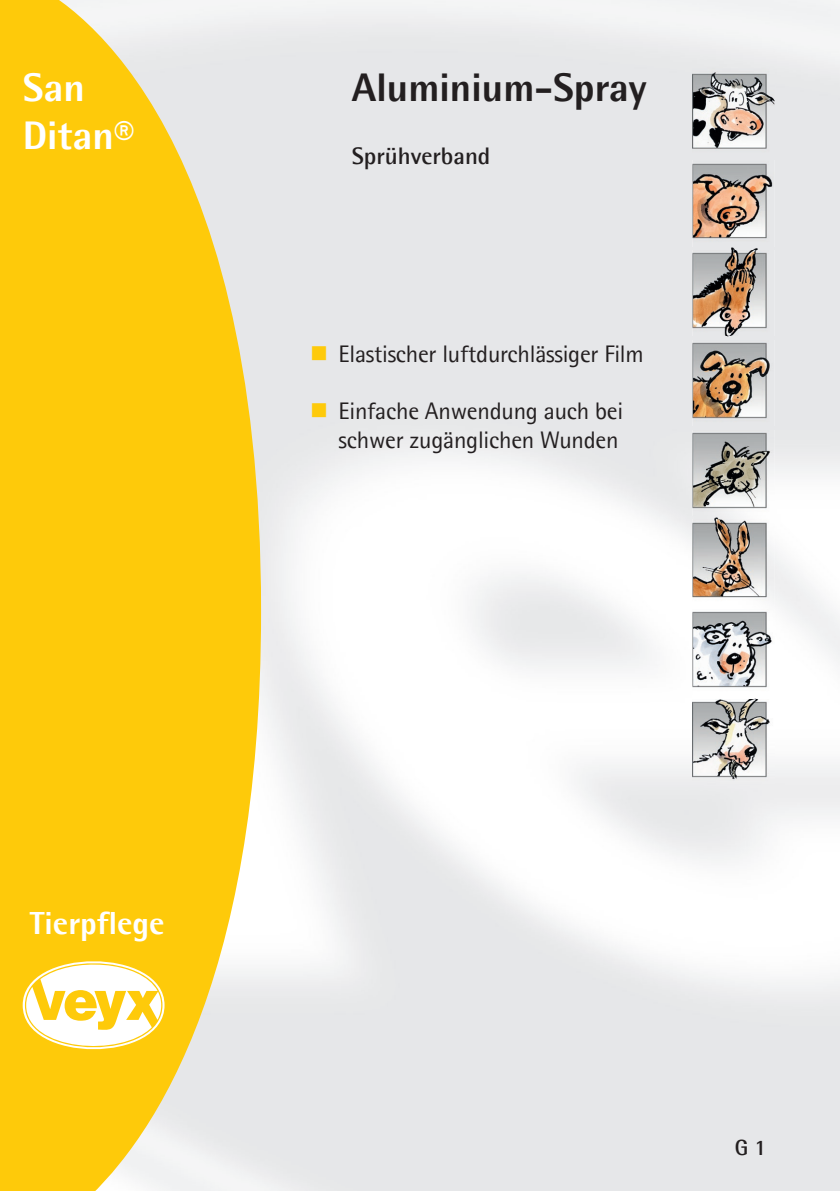
<style>
.page{position:relative;width:840px;height:1191px;background:#fff}
.page>*{position:absolute;margin:0;border:0;box-sizing:border-box;transform-origin:0 0}
.t1{font:800 40px "Agfa Rotis Semisans";color:#231f20}
.t2{font:800 40px/48px "Agfa Rotis Semisans";color:#fff}
.t3{font:800 32px "Agfa Rotis Semisans";color:#fff}
.t4{font:24px/28.8px "Agfa Rotis Semisans";letter-spacing:-.01em;color:#231f20;text-align:right}
.t5{font:700 24px "Agfa Rotis Semisans";color:#231f20}
.t6{font:700 22px "Agfa Rotis Semisans";color:#231f20}
.s1{color:#feca0a}
</style>
<div class="page">
<svg style="left:0;top:0;width:261px;height:1191px;background:#fad036"></svg>
<svg style="left:23px;top:946px;width:141px;height:117px"></svg>
<img style="left:692px;top:68px;width:82px;height:720px">
<img style="left:692px;top:337px;width:82px;height:2px">
<img style="left:692px;top:426px;width:82px;height:3px">
<img style="left:692px;top:516px;width:82px;height:3px">
<img style="left:692px;top:606px;width:82px;height:3px">
<img style="left:692px;top:696px;width:82px;height:2px">
<img style="left:692px;top:157px;width:82px;height:3px">
<h1 class="t2" style="left:23px;top:63px;width:113px">San<br>Ditan®</h1>
<h1 class="t1" style="left:351px;top:62px;width:296px">Aluminium-Spray</h1>
<p class="t5" style="left:351px;top:141px;width:140px">Sprühverband</p>
<p class="t4" style="left:310px;top:339px;width:335px"><span class="s1">■</span> Elastischer luftdurchlässiger Film</p>
<p class="t4" style="left:310px;top:396px;width:314px"><span class="s1">■</span> Einfache Anwendung auch bei schwer zugänglichen Wunden</p>
<h2 class="t3" style="left:30px;top:902px;width:136px">Tierpflege</h2>
<p class="t6" style="left:734px;top:1134px;width:33px">G 1</p>
</div>
